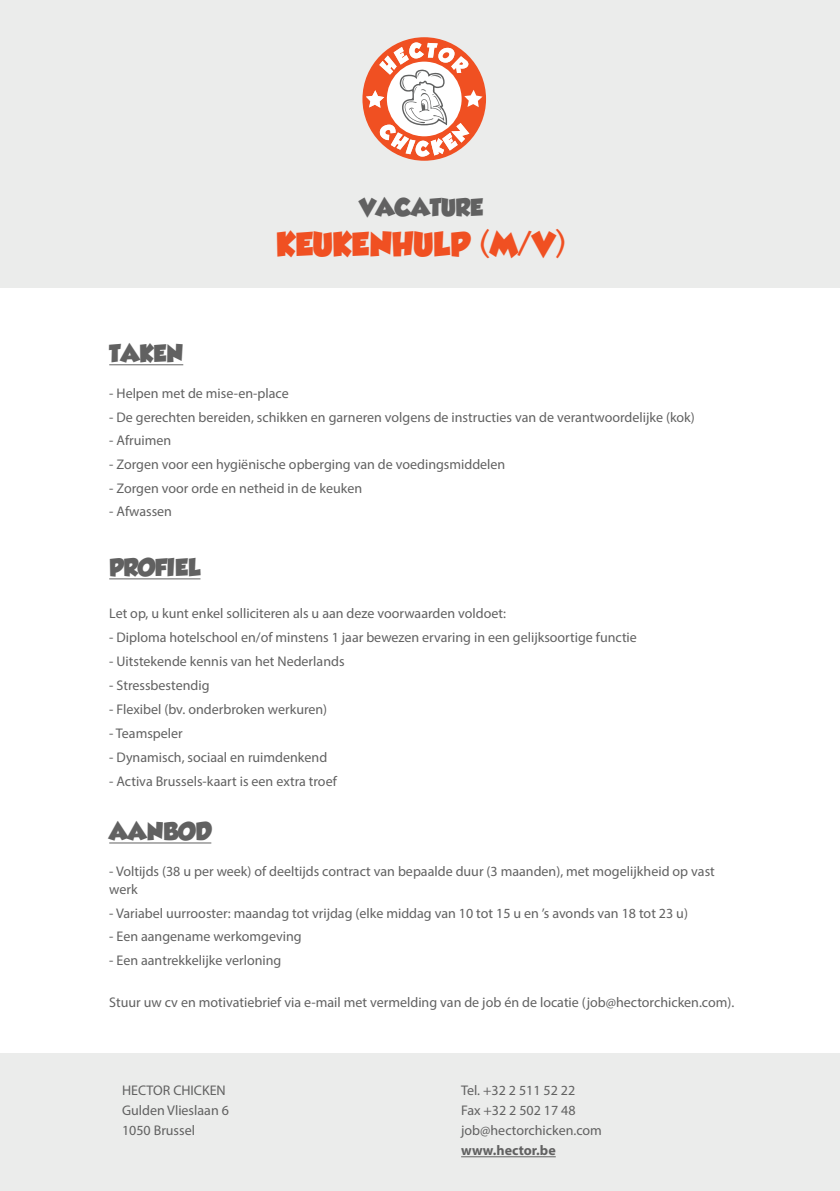
<style>
.page{position:relative;width:840px;height:1191px;background:#fff}
.page>*{position:absolute;margin:0;border:0;box-sizing:border-box;transform-origin:0 0}
.t1{font:30px "GROBOLD";color:#f05022}
.t2{font:22px "GROBOLD";color:#616161}
.t3{font:14px/20px "Myriad Pro";color:#616161}
.t4{font:700 14px "Myriad Pro";color:#616161}
</style>
<div class="page">
<div style="left:0;top:1053px;width:839px;height:138px;background:#ebeceb"></div>
<hr style="left:461px;top:1156px;width:94px;height:1px;background:#616161">
<div style="left:0;top:0;width:839px;height:288px;background:#ebeceb"></div>
<svg style="left:362px;top:37px;width:124px;height:124px"></svg>
<hr style="left:109px;top:364px;width:74px;height:1px;background:#616161">
<hr style="left:109px;top:578px;width:91px;height:1px;background:#616161">
<hr style="left:109px;top:842px;width:102px;height:1px;background:#616161">
<h2 class="t2" style="left:359px;top:198px;width:125px">VACATURE</h2>
<h1 class="t1" style="left:276px;top:232px;width:291px">KEUKENHULP (M/V)</h1>
<h2 class="t2" style="left:109px;top:344px;width:75px">TAKEN</h2>
<p class="t3" style="left:109px;top:383px;width:181px">- Helpen met de mise-en-place</p>
<p class="t3" style="left:109px;top:406px;width:586px">- De gerechten bereiden, schikken en garneren volgens de instructies van de verantwoordelijke (kok)</p>
<p class="t3" style="left:109px;top:430px;width:63px">- Afruimen</p>
<p class="t3" style="left:109px;top:454px;width:397px">- Zorgen voor een hygiënische opberging van de voedingsmiddelen</p>
<p class="t3" style="left:109px;top:477px;width:254px">- Zorgen voor orde en netheid in de keuken</p>
<p class="t3" style="left:109px;top:501px;width:64px">- Afwassen</p>
<h2 class="t2" style="left:109px;top:558px;width:93px">PROFIEL</h2>
<p class="t3" style="left:109px;top:603px;width:398px">Let op, u kunt enkel solliciteren als u aan deze voorwaarden voldoet:</p>
<p class="t3" style="left:109px;top:627px;width:529px">- Diploma hotelschool en/of minstens 1 jaar bewezen ervaring in een gelijksoortige functie</p>
<p class="t3" style="left:109px;top:651px;width:237px">- Uitstekende kennis van het Nederlands</p>
<p class="t3" style="left:109px;top:675px;width:102px">- Stressbestendig</p>
<p class="t3" style="left:109px;top:699px;width:219px">- Flexibel (bv. onderbroken werkuren)</p>
<p class="t3" style="left:109px;top:723px;width:75px">- Teamspeler</p>
<p class="t3" style="left:109px;top:747px;width:219px">- Dynamisch, sociaal en ruimdenkend</p>
<p class="t3" style="left:109px;top:771px;width:229px">- Activa Brussels-kaart is een extra troef</p>
<h2 class="t2" style="left:109px;top:822px;width:103px">AANBOD</h2>
<p class="t3" style="left:109px;top:862px;width:606px;line-height:18px">- Voltijds (38 u per week) of deeltijds contract van bepaalde duur (3 maanden), met mogelijkheid op vast werk</p>
<p class="t3" style="left:109px;top:902px;width:580px">- Variabel uurrooster: maandag tot vrijdag (elke middag van 10 tot 15 u en ’s avonds van 18 tot 23 u)</p>
<p class="t3" style="left:109px;top:926px;width:194px">- Een aangename werkomgeving</p>
<p class="t3" style="left:109px;top:950px;width:173px">- Een aantrekkelijke verloning</p>
<p class="t3" style="left:109px;top:992px;width:626px">Stuur uw cv en motivatiebrief via e-mail met vermelding van de job én de locatie (job@hectorchicken.com).</p>
<p class="t3" style="left:122px;top:1080px;width:108px">HECTOR CHICKEN<br>Gulden Vlieslaan 6<br>1050 Brussel</p>
<p class="t3" style="left:461px;top:1080px;width:142px">Tel. +32 2 511 52 22<br>Fax +32 2 502 17 48 job@hectorchicken.com</p>
<p class="t4" style="left:461px;top:1141px;width:96px">www.hector.be</p>
</div>
